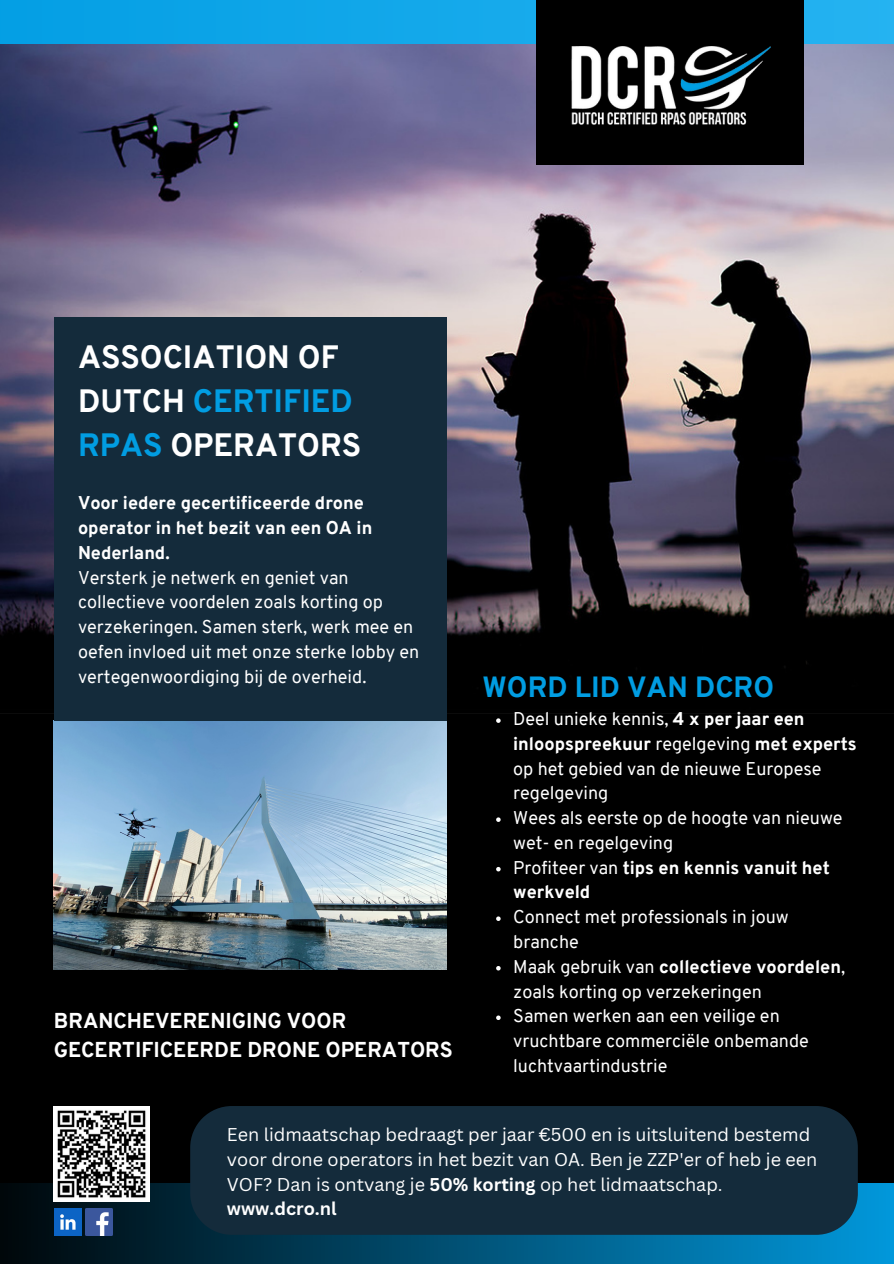
<style>
.page{position:relative;width:894px;height:1264px;background:#fff}
.page>*{position:absolute;margin:0;border:0;box-sizing:border-box;transform-origin:0 0}
.t1{font:800 31.5px/43.8px "Overpass";color:#fff}
.t2{font:800 28.5px "Overpass";color:#019de2}
.t3{font:800 21px/29.2px "Overpass";color:#fff}
.t4{font:18px/24.8px "Overpass";color:#fff}
.t5{font:18px/24.8px "Canva Sans";color:#fff}
.t6{font:800 18px/24.8px "Overpass";color:#fff}
.s1{color:#019de2}
.s2{font-weight:800}
.s3{font-weight:400}
.s4{font-weight:700}
</style>
<div class="page">
<div style="left:0;top:683px;width:893px;height:561px;background:#000"></div>
<img style="left:0;top:43px;width:893px;height:671px">
<img style="left:54px;top:720px;width:393px;height:249px">
<div style="left:0;top:1183px;width:893px;height:80px;background:linear-gradient(to right,#050c10,#0095d8)"></div>
<svg style="left:0;top:0;width:893px;height:43px;background:#10a6e8"></svg>
<div style="left:536px;top:0;width:268px;height:165px;background:#000"></div>
<img style="left:571px;top:47px;width:199px;height:78px">
<img style="left:54px;top:1106px;width:96px;height:95px">
<div style="left:54px;top:317px;width:392px;height:403px;background:#142b3b"></div>
<div style="left:190px;top:1106px;width:667px;height:128px;background:#142b3b"></div>
<img style="left:55px;top:1208px;width:27px;height:27px">
<img style="left:85px;top:1208px;width:27px;height:27px">
<svg style="left:496px;top:718px;width:4px;height:5px"></svg>
<svg style="left:496px;top:817px;width:4px;height:5px"></svg>
<svg style="left:496px;top:867px;width:4px;height:4px"></svg>
<svg style="left:496px;top:916px;width:4px;height:5px"></svg>
<svg style="left:496px;top:966px;width:4px;height:4px"></svg>
<svg style="left:496px;top:1015px;width:4px;height:5px"></svg>
<p class="t1" style="left:78px;top:338px;width:285px">ASSOCIATION OF<br>DUTCH <span class="s1">CERTIFIED<br>RPAS</span> OPERATORS</p>
<p class="t6" style="left:78px;top:492px;width:296px">Voor iedere gecertificeerde drone operator in het bezit van een OA in<br>Nederland.</p>
<p class="t4" style="left:78px;top:566px;width:343px">Versterk je netwerk en geniet van collectieve voordelen zoals korting op verzekeringen. Samen sterk, werk mee en oefen invloed uit met onze sterke lobby en vertegenwoordiging bij de overheid.</p>
<h1 class="t3" style="left:54px;top:1008px;width:400px">BRANCHEVERENIGING VOOR<br>GECERTIFICEERDE DRONE OPERATORS</h1>
<p class="t2" style="left:482px;top:676px;width:293px">WORD LID VAN DCRO</p>
<p class="t4" style="left:513px;top:708px;width:345px">Deel unieke kennis, <span class="s2">4 x per jaar een inloopspreekuur</span> regelgeving <span class="s2">met experts </span>op het gebied van de nieuwe Europese regelgeving</p>
<p class="t4" style="left:513px;top:807px;width:331px">Wees als eerste op de hoogte van nieuwe wet- en regelgeving</p>
<h2 class="t6" style="left:513px;top:856px;width:318px"><span class="s3">Profiteer van</span> tips en kennis vanuit het werkveld</h2>
<p class="t4" style="left:513px;top:906px;width:277px">Connect met professionals in jouw branche</p>
<p class="t4" style="left:513px;top:955px;width:333px">Maak gebruik van <span class="s2">collectieve voordelen</span>, zoals korting op verzekeringen</p>
<p class="t4" style="left:513px;top:1005px;width:297px">Samen werken aan een veilige en vruchtbare commerciële onbemande luchtvaartindustrie</p>
<p class="t5" style="left:227px;top:1121px;width:591px">Een lidmaatschap bedraagt per jaar €500 en is uitsluitend bestemd voor drone operators in het bezit van OA. Ben je ZZP'er of heb je een VOF? Dan is ontvang je <span class="s4">50% korting</span> op het lidmaatschap. <span class="s4">www.dcro.nl</span></p>
</div>
